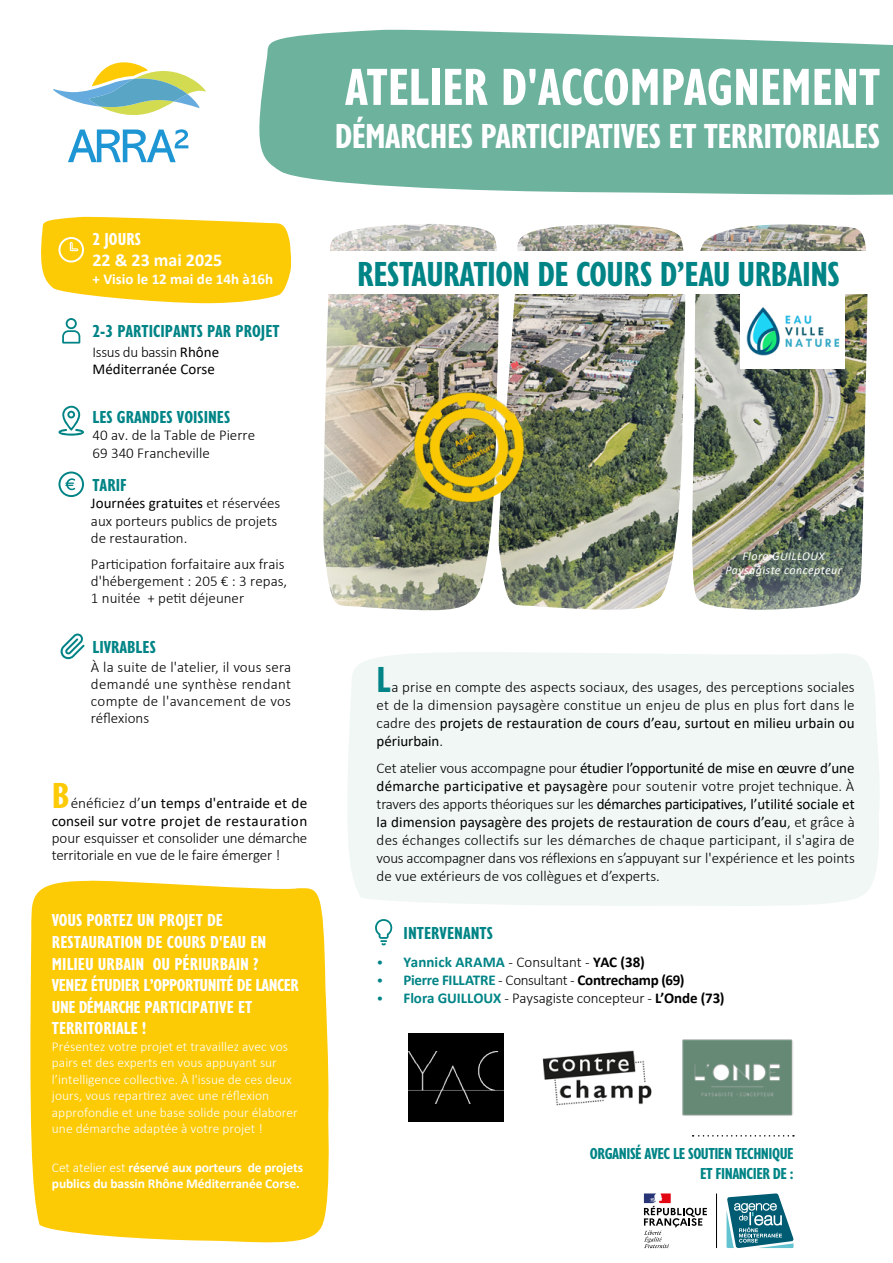
<style>
.page{position:relative;width:893px;height:1263px;background:#fff}
.page>*{position:absolute;margin:0;border:0;box-sizing:border-box;transform-origin:0 0}
.TITRE_1_BLANC{font:700 condensed 54px "Gill Sans Nova";color:#fff}
.texte{font:700 condensed 37.5px "Gill Sans Nova";color:#008486}
.texte_bloc{font:700 condensed 37.5px "Gill Sans Nova";color:#fdca06}
.TITRE_1_BLANC-2{font:700 condensed 36px "Gill Sans Nova";letter-spacing:-.015em;color:#fff}
.RDV_avec_des_experts{font:700 condensed 36px "Gill Sans Nova";letter-spacing:-.015em;color:#008486}
.titres_blocs{font:700 condensed 18px/21.6px "Gill Sans Nova";color:#fff}
.titres_blocs-2{font:700 condensed 18px/21.6px "Gill Sans Nova";letter-spacing:-.025em;color:#fff}
.titres_blocs-3{font:700 condensed 18px "Gill Sans Nova";color:#008486}
.texte_bloc-2{font:700 18px "Calibri";color:#fff}
.titres_blocs-4{font:700 condensed 16.5px/19.8px "Gill Sans Nova";letter-spacing:-.03em;color:#008486;text-align:right}
.texte-2{font:300 15px/18px "Calibri";color:#000;text-align:justify}
.texte_bloc-3{font:300 15px/17.2px "Calibri";color:#000}
.corps_texte_programme{font:300 15px/17.1px "Calibri";letter-spacing:.02em;color:#000;text-align:justify}
.t1{font:700 15px "Calibri";letter-spacing:-.02em;color:#000}
.texte_bloc-4{font:15px/16.5px "Calibri";color:#000}
.t2{font:700 15px "Calibri";letter-spacing:.005em;color:#008486}
.t3{font:700 15px "Calibri";color:#fff}
.texte_bloc-5{font:300 13.5px/16.5px "Calibri";color:#fff}
.texte_bloc-6{font:700 13.5px/16.5px "Calibri";letter-spacing:-.01em;color:#fff}
.RDV_avec_des_experts-2{font:italic 12px "Calibri";letter-spacing:.035em;color:#fff}
.s1{font-weight:300}
.s2{font-weight:400}
.s3{font-weight:300;font-size:14.25px}
.s4{font-weight:300;color:#000}
.s5{color:#000}
.s6{font-weight:300;font-size:14.25px;color:#008486}
.s7{color:#008486}
.s8{font-size:14.25px;color:#008486}
.s9{font-weight:700;color:#008486}
.s10{font-weight:700}
</style>
<div class="page">
<svg style="left:375px;top:919px;width:18px;height:26px"></svg>
<svg style="left:693px;top:1135px;width:101px;height:1px"></svg>
<svg style="left:726px;top:1193px;width:68px;height:55px"></svg>
<svg style="left:644px;top:1193px;width:63px;height:55px"></svg>
<hr style="left:716px;top:1193px;width:1px;height:55px;background:#000">
<div style="left:30px;top:880px;width:299px;height:363px;background:#fdca06"></div>
<div style="left:347px;top:652px;width:533px;height:254px;background:#f0f7f5"></div>
<img style="left:323px;top:224px;width:545px;height:387px">
<div style="left:304px;top:251px;width:589px;height:43px;background:#fff"></div>
<svg style="left:259px;top:29px;width:634px;height:166px;background:#78b8a5"></svg>
<svg style="left:53px;top:62px;width:153px;height:53px"></svg>
<svg style="left:68px;top:129px;width:120px;height:33px"></svg>
<svg style="left:58px;top:471px;width:26px;height:26px"></svg>
<svg style="left:58px;top:405px;width:26px;height:31px"></svg>
<svg style="left:62px;top:318px;width:18px;height:26px"></svg>
<img style="left:682px;top:1039px;width:111px;height:77px">
<img style="left:542px;top:1050px;width:110px;height:56px">
<div style="left:408px;top:1033px;width:96px;height:88px;background:#000"></div>
<img style="left:408px;top:1051px;width:96px;height:53px">
<svg style="left:41px;top:216px;width:251px;height:87px;background:#fdd024"></svg>
<img style="left:740px;top:294px;width:105px;height:74px">
<img style="left:396px;top:373px;width:147px;height:148px">
<svg style="left:60px;top:633px;width:25px;height:27px"></svg>
<p class="TITRE_1_BLANC" style="left:345px;top:51px;width:537px">ATELIER D'ACCOMPAGNEMENT</p>
<p class="TITRE_1_BLANC-2" style="left:335px;top:112px;width:547px">DÉMARCHES PARTICIPATIVES ET TERRITORIALES</p>
<p class="titres_blocs" style="left:93px;top:228px;width:50px">2 JOURS</p>
<p class="texte_bloc-2" style="left:93px;top:247px;width:131px">22 &amp; 23 mai 2025</p>
<p class="t3" style="left:93px;top:269px;width:182px">+ Visio le 12 mai de 14h à16h</p>
<p class="titres_blocs-3" style="left:93px;top:319px;width:189px">2-3 PARTICIPANTS PAR PROJET</p>
<p class="texte_bloc-4" style="left:93px;top:343px;width:128px"><span class="s1">Issus du bassin</span> Rhône<br>Méditerranée Corse</p>
<p class="titres_blocs-3" style="left:93px;top:405px;width:139px">LES GRANDES VOISINES</p>
<p class="texte_bloc-3" style="left:93px;top:427px;width:164px">40 av. de la Table de Pierre</p>
<p class="texte_bloc-3" style="left:93px;top:444px;width:119px">69 340 Francheville</p>
<p class="titres_blocs-3" style="left:93px;top:473px;width:36px">TARIF</p>
<p class="texte_bloc-3" style="left:91px;top:494px;width:191px"><span class="s2">Journées gratuites</span> et réservées aux porteurs publics de projets de restauration.</p>
<p class="texte_bloc-3" style="left:91px;top:555px;width:198px">Participation forfaitaire aux frais d'hébergement : 205 € : 3 repas,<br>1 nuitée + petit déjeuner</p>
<p class="titres_blocs-3" style="left:93px;top:635px;width:65px">LIVRABLES</p>
<p class="corps_texte_programme" style="left:91px;top:658px;width:202px">À la suite de l'atelier, il vous sera demandé une synthèse rendant compte de l'avancement de vos réflexions</p>
<p class="texte_bloc" style="left:52px;top:771px;width:19px">B</p>
<p class="texte_bloc-3" style="left:52px;top:795px;width:257px;text-align:justify;text-indent:19px">énéficiez d’<span class="s2">un temps d'entraide et de conseil sur votre projet de restauration </span>pour esquisser et consolider une démarche territoriale en vue de le faire émerger !</p>
<p class="titres_blocs" style="left:52px;top:909px;width:216px">VOUS PORTEZ UN PROJET DE<br>RESTAURATION DE COURS D'EAU EN<br>MILIEU URBAIN OU PÉRIURBAIN ?</p>
<p class="titres_blocs-2" style="left:52px;top:974px;width:248px">VENEZ ÉTUDIER L’OPPORTUNITÉ DE LANCER<br>UNE DÉMARCHE PARTICIPATIVE ET<br>TERRITORIALE !</p>
<p class="texte_bloc-5" style="left:52px;top:1038px;width:247px">Présentez votre projet et travaillez avec vos pairs et des experts en vous appuyant sur l’intelligence collective. À l'issue de ces deux jours, vous repartirez avec une réflexion approfondie et une base solide pour élaborer une démarche adaptée à votre projet !</p>
<p class="texte_bloc-6" style="left:52px;top:1159px;width:253px"><span class="s1">Cet atelier est</span> réservé aux porteurs de projets publics du bassin Rhône Méditerranée Corse.</p>
<p class="RDV_avec_des_experts" style="left:357px;top:249px;width:484px">RESTAURATION DE COURS D’EAU URBAINS</p>
<p class="RDV_avec_des_experts-2" style="left:742px;top:547px;width:84px">Flora GUILLOUX</p>
<p class="RDV_avec_des_experts-2" style="left:725px;top:562px;width:118px">Paysagiste concepteur</p>
<p class="texte" style="left:377px;top:655px;width:16px">L</p>
<p class="texte-2" style="left:377px;top:678px;width:480px;text-indent:15px">a prise en compte des aspects sociaux, des usages, des perceptions sociales et de la dimension paysagère constitue un enjeu de plus en plus fort dans le cadre des <span class="s2">projets de restauration de cours d’eau, surtout en milieu urbain ou périurbain</span>.</p>
<p class="texte-2" style="left:377px;top:759px;width:480px">Cet atelier vous accompagne pour <span class="s2">étudier l’opportunité de mise en œuvre d’une démarche participative et paysagère</span> pour soutenir votre projet technique. À travers des apports théoriques sur les <span class="s2">démarches participatives, l’utilité sociale et la dimension paysagère des projets de restauration de cours d’eau</span>, et grâce à des échanges collectifs sur les démarches de chaque participant, il s'agira de vous accompagner dans vos réflexions en s’appuyant sur l'expérience et les points de vue extérieurs de vos collègues et d’experts.</p>
<p class="titres_blocs-3" style="left:404px;top:921px;width:91px">INTERVENANTS</p>
<p class="t2" style="left:377px;top:952px;width:270px"><span class="s3">•</span> Yannick ARAMA <span class="s4">- Consultant -</span> <span class="s5">YAC (38)</span></p>
<p class="t1" style="left:377px;top:970px;width:309px"><span class="s6">•</span> <span class="s7">Pierre FILLATRE</span> <span class="s1">- Consultant -</span> Contrechamp (69)</p>
<p class="texte-2" style="left:377px;top:989px;width:349px"><span class="s8">•</span> <span class="s9">Flora GUILLOUX</span> - Paysagiste concepteur - <span class="s10">L’Onde (73)</span></p>
<p class="titres_blocs-4" style="left:590px;top:1143px;width:205px">ORGANISÉ AVEC LE SOUTIEN TECHNIQUE<br>ET FINANCIER DE :</p>
</div>
